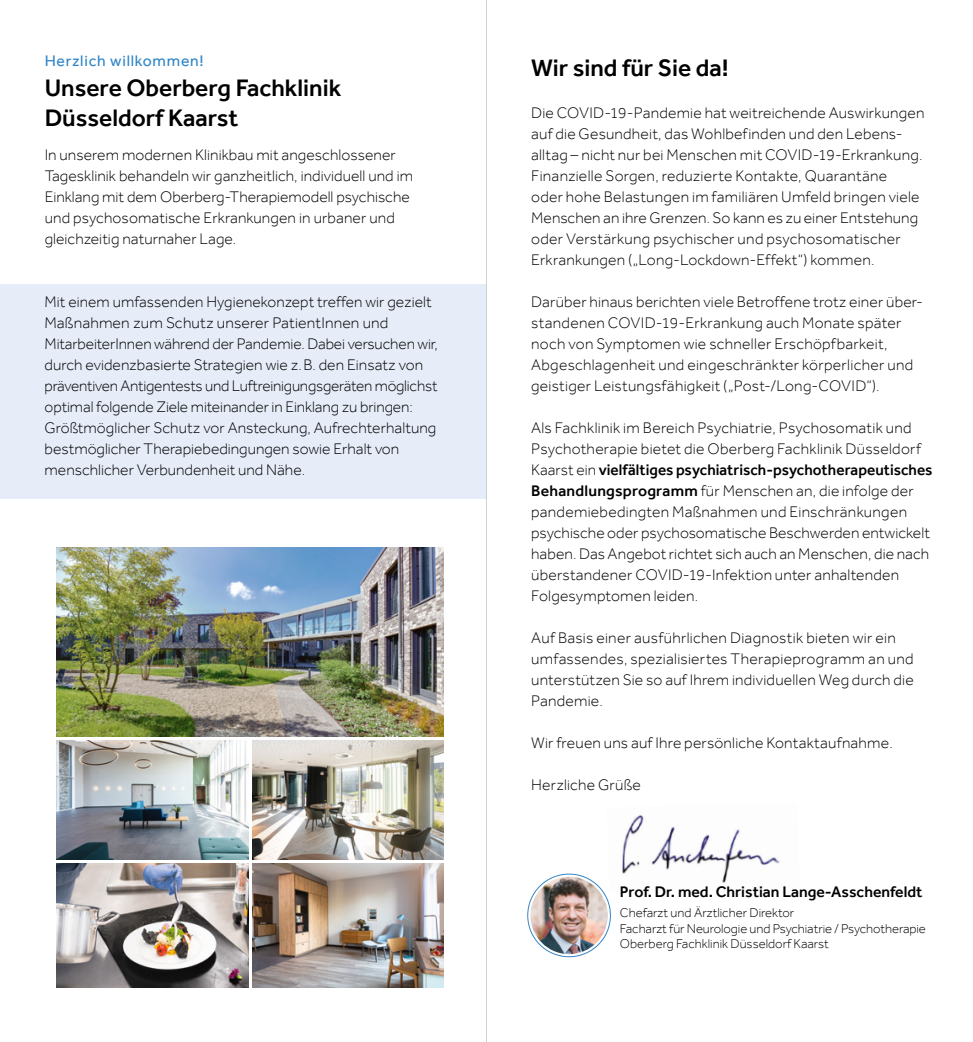
<style>
.page{position:relative;width:973px;height:1042px;background:#fff}
.page>*{position:absolute;margin:0;border:0;box-sizing:border-box;transform-origin:0 0}
.t1{font:500 24.5px/29.8px "Effra";color:#000}
.t2{font:300 15.75px/21px "Effra";letter-spacing:.01em;color:#000}
.t3{font:500 15.75px "Effra";color:#000}
.t4{font:15.75px "Effra";letter-spacing:.05em;color:#2e85c7}
.t5{font:300 13.12px/15.8px "Effra";letter-spacing:-.005em;color:#000}
.s1{font-weight:500}
</style>
<div class="page">
<img style="left:56px;top:740px;width:193px;height:120px">
<img style="left:252px;top:740px;width:191px;height:120px">
<div style="left:0;top:284px;width:486px;height:214px;background:#e6ecf8"></div>
<img style="left:56px;top:548px;width:387px;height:189px">
<img style="left:56px;top:863px;width:387px;height:124px">
<hr style="left:249px;top:738px;width:3px;height:265px;background:#fff">
<img style="left:622px;top:815px;width:158px;height:68px">
<img style="left:530px;top:877px;width:77px;height:77px;border-radius:39px">
<hr style="left:486px;top:0;width:1px;height:1042px;background:#d0d0d0">
<p class="t4" style="left:45px;top:52px;width:160px">Herzlich willkommen!</p>
<h1 class="t1" style="left:45px;top:73px;width:298px">Unsere Oberberg Fachklinik<br>Düsseldorf Kaarst</h1>
<p class="t2" style="left:45px;top:144px;width:370px">In unserem modernen Klinikbau mit angeschlossener Tagesklinik behandeln wir ganzheitlich, individuell und im Einklang mit dem Oberberg-Therapiemodell psychische und psychosomatische Erkrankungen in urbaner und gleichzeitig naturnaher Lage.</p>
<p class="t2" style="left:45px;top:291px;width:394px">Mit einem umfassenden Hygienekonzept treffen wir gezielt Maßnahmen zum Schutz unserer PatientInnen und MitarbeiterInnen während der Pandemie. Dabei versuchen wir, durch evidenzbasierte Strategien wie z. B. den Einsatz von präventiven Antigentests und Luftreinigungsgeräten möglichst optimal folgende Ziele miteinander in Einklang zu bringen:<br>Größtmöglicher Schutz vor Ansteckung, Aufrechterhaltung bestmöglicher Therapiebedingungen sowie Erhalt von menschlicher Verbundenheit und Nähe.</p>
<h1 class="t1" style="left:531px;top:52px;width:199px">Wir sind für Sie da!</h1>
<p class="t2" style="left:531px;top:102px;width:395px">Die COVID-19-Pandemie hat weitreichende Auswirkungen auf die Gesundheit, das Wohlbefinden und den Lebens&shy;alltag – nicht nur bei Menschen mit COVID-19-Erkrankung.<br>Finanzielle Sorgen, reduzierte Kontakte, Quarantäne<br>oder hohe Belastungen im familiären Umfeld bringen viele Menschen an ihre Grenzen. So kann es zu einer Entstehung oder Verstärkung psychischer und psychosomatischer Erkrankungen („Long-Lockdown-Effekt“) kommen.</p>
<p class="t2" style="left:531px;top:291px;width:393px">Darüber hinaus berichten viele Betroffene trotz einer über&shy;standenen COVID-19-Erkrankung auch Monate später noch von Symptomen wie schneller Erschöpfbarkeit, Abgeschlagenheit und eingeschränkter körperlicher und geistiger Leistungsfähigkeit („Post-/Long-COVID“).</p>
<p class="t2" style="left:531px;top:417px;width:403px">Als Fachklinik im Bereich Psychiatrie, Psychosomatik und Psychotherapie bietet die Oberberg Fachklinik Düsseldorf Kaarst ein <span class="s1">vielfältiges psychiatrisch-psychotherapeutisches Behandlungsprogramm</span> für Menschen an, die infolge der pandemiebedingten Maßnahmen und Einschränkungen psychische oder psychosomatische Beschwerden entwickelt haben. Das Angebot richtet sich auch an Menschen, die nach überstandener COVID-19-Infektion unter anhaltenden Folgesymptomen leiden.</p>
<p class="t2" style="left:531px;top:627px;width:384px">Auf Basis einer ausführlichen Diagnostik bieten wir ein umfassendes, spezialisiertes Therapieprogramm an und unterstützen Sie so auf Ihrem individuellen Weg durch die Pandemie.</p>
<p class="t2" style="left:531px;top:732px;width:363px">Wir freuen uns auf Ihre persönliche Kontaktaufnahme.</p>
<p class="t2" style="left:531px;top:774px;width:111px">Herzliche Grüße</p>
<p class="t3" style="left:620px;top:882px;width:304px">Prof. Dr. med. Christian Lange-Asschenfeldt</p>
<p class="t5" style="left:620px;top:904px;width:307px">Chefarzt und Ärztlicher Direktor<br>Facharzt für Neurologie und Psychiatrie / Psychotherapie<br>Oberberg Fachklinik Düsseldorf Kaarst</p>
</div>
